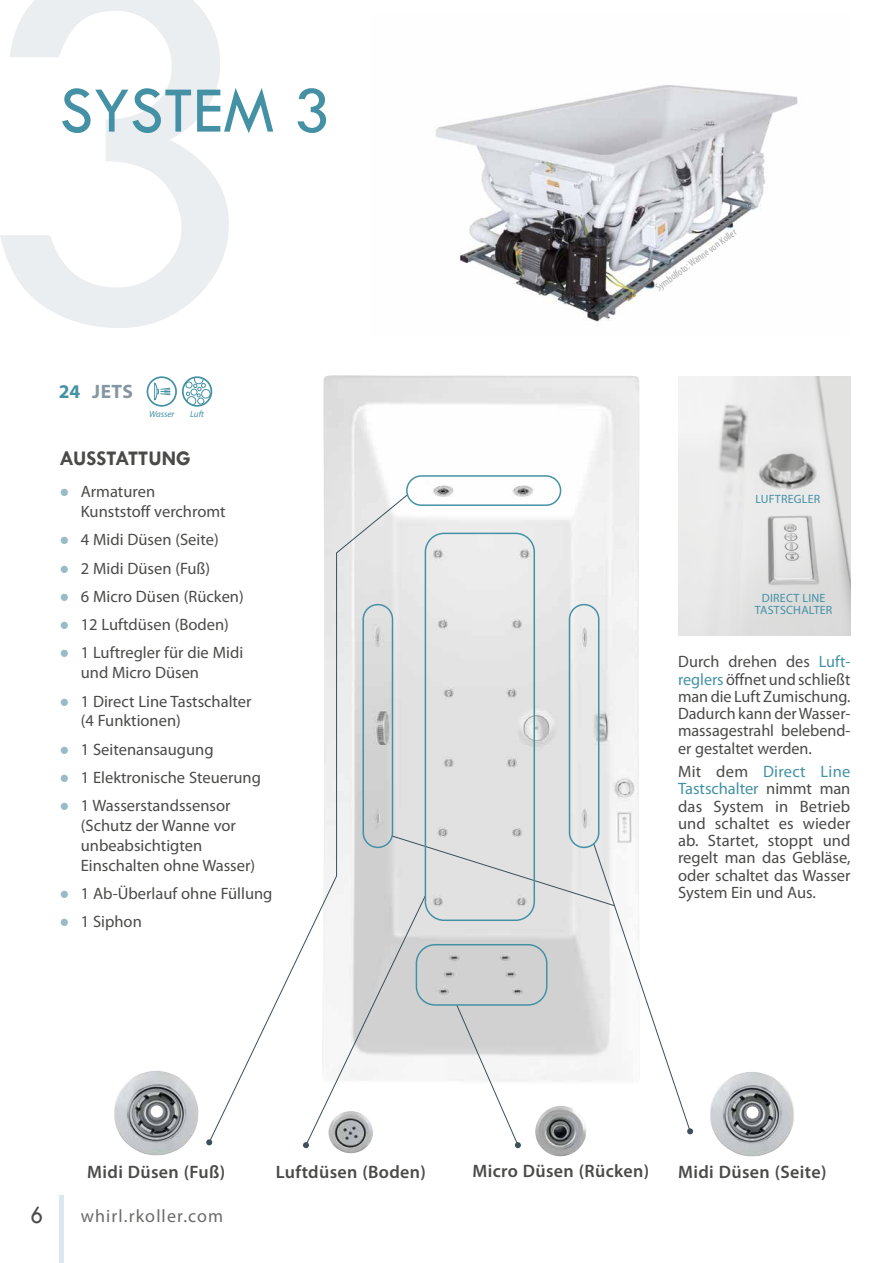
<style>
.page{position:relative;width:893px;height:1263px;background:#fff}
.page>*{position:absolute;margin:0;border:0;box-sizing:border-box;transform-origin:0 0}
.t1{font:67.5px "Tw Cen";color:#4491a5}
.t2{font:25.5px "Tw Cen";color:#4a4a49;scale:.9 1}
.t3{font:700 21px "Tw Cen";color:#4a4a49}
.t4{font:700 19.5px "Myriad Pro";letter-spacing:.02em;color:#8597a2}
.t5{font:600 18px "Myriad Pro";letter-spacing:.02em;color:#4a4a49}
.t6{font:18px "Myriad Pro";letter-spacing:.065em;color:#6a6a69}
.t7{font:16.5px/17.2px "Myriad Pro";color:#4a4a49}
.t8{font:12px/12px "Myriad Pro";letter-spacing:.015em;color:#4491a5;text-align:center}
.t9{font:condensed 10.5px "Myriad Pro";color:#adadad}
.t10{font:italic 9px "Myriad Pro";letter-spacing:-.005em;color:#4491a5}
.s1{color:#4491a5}
.s2{font-family:"Segoe UI";color:#9abac7}
</style>
<div class="page">
<hr style="left:60px;top:1195px;width:4px;height:68px;background:#d7e9ed">
<img style="left:323px;top:375px;width:317px;height:460px">
<svg style="left:0;top:0;width:229px;height:328px"></svg>
<img style="left:678px;top:376px;width:172px;height:259px">
<img style="left:435px;top:85px;width:363px;height:237px">
<svg style="left:210px;top:494px;width:198px;height:649px"></svg>
<svg style="left:206px;top:1139px;width:6px;height:6px"></svg>
<svg style="left:303px;top:835px;width:390px;height:313px"></svg>
<div style="left:362px;top:604px;width:31px;height:244px;border:2px solid #4491a5;border-radius:15px"></div>
<div style="left:569px;top:604px;width:30px;height:244px;border:2px solid #4491a5;border-radius:15px"></div>
<div style="left:406px;top:475px;width:155px;height:31px;border:2px solid #4491a5;border-radius:15px"></div>
<div style="left:425px;top:533px;width:110px;height:388px;border:2px solid #4491a5;border-radius:19px"></div>
<div style="left:416px;top:944px;width:131px;height:62px;border:2px solid #4491a5;border-radius:19px"></div>
<div style="left:182px;top:376px;width:30px;height:31px;border:2px solid #4491a5;border-radius:50%"></div>
<div style="left:185px;top:381px;width:8px;height:7px;border:1px solid #4491a5;border-radius:50%"></div>
<div style="left:201px;top:389px;width:10px;height:9px;border:1px solid #4491a5;border-radius:50%"></div>
<svg style="left:186px;top:376px;width:20px;height:30px"></svg>
<div style="left:147px;top:376px;width:30px;height:31px;border:2px solid #4491a5;border-radius:50%"></div>
<svg style="left:153px;top:382px;width:18px;height:20px"></svg>
<img style="left:114px;top:1071px;width:85px;height:84px">
<img style="left:535px;top:1106px;width:51px;height:50px">
<img style="left:328px;top:1111px;width:45px;height:42px">
<img style="left:710px;top:1072px;width:84px;height:85px">
<h1 class="t1" style="left:60px;top:70px;width:273px">SYSTEM 3</h1>
<p class="t4" style="left:59px;top:379px;width:76px"><span class="s1">24</span> JETS</p>
<p class="t10" style="left:149px;top:408px;width:27px">Wasser</p>
<p class="t10" style="left:190px;top:408px;width:15px">Luft</p>
<p class="t3" style="left:60px;top:446px;width:133px">AUSSTATTUNG</p>
<p class="t7" style="left:81px;top:481px;width:146px;line-height:19.8px;text-indent:-21px"><span class="s2">●</span> Armaturen<br>Kunststoff verchromt</p>
<p class="t7" style="left:60px;top:531px;width:161px"><span class="s2">●</span> 4 Midi Düsen (Seite)</p>
<p class="t7" style="left:60px;top:559px;width:152px"><span class="s2">●</span> 2 Midi Düsen (Fuß)</p>
<p class="t7" style="left:60px;top:587px;width:186px"><span class="s2">●</span> 6 Micro Düsen (Rücken)</p>
<p class="t7" style="left:60px;top:616px;width:171px"><span class="s2">●</span> 12 Luftdüsen (Boden)</p>
<p class="t7" style="left:81px;top:643px;width:164px;line-height:19.8px;text-indent:-21px"><span class="s2">●</span> 1 Luftregler für die Midi und Micro Düsen</p>
<p class="t7" style="left:81px;top:691px;width:172px;line-height:19.8px;text-indent:-21px"><span class="s2">●</span> 1 Direct Line Tastschalter (4 Funktionen)</p>
<p class="t7" style="left:60px;top:740px;width:156px"><span class="s2">●</span> 1 Seitenansaugung</p>
<p class="t7" style="left:60px;top:768px;width:203px"><span class="s2">●</span> 1 Elektronische Steuerung</p>
<p class="t7" style="left:81px;top:795px;width:176px;line-height:19.8px;text-indent:-21px"><span class="s2">●</span> 1 Wasserstandssensor (Schutz der Wanne vor unbeabsichtigten<br>Einschalten ohne Wasser)</p>
<p class="t7" style="left:60px;top:884px;width:214px"><span class="s2">●</span> 1 Ab-Überlauf ohne Füllung</p>
<p class="t7" style="left:60px;top:913px;width:84px"><span class="s2">●</span> 1 Siphon</p>
<p class="t9" style="left:653px;top:283px;width:99px;rotate:-36deg">Symbolfoto: Wanne von Koller</p>
<p class="t8" style="left:755px;top:493px;width:66px">LUFTREGLER</p>
<p class="t8" style="left:755px;top:592px;width:79px">DIRECT LINE<br>TASTSCHALTER</p>
<p class="t7" style="left:678px;top:653px;width:174px;text-align:justify">Durch drehen des <span class="s1">Luft&shy;reglers</span> öffnet und schließt man die Luft Zumischung.<br>Dadurch kann der Wasser&shy;massagestrahl belebend&shy;er gestaltet werden.</p>
<p class="t7" style="left:678px;top:763px;width:174px;text-align:justify">Mit dem <span class="s1">Direct Line Tastschalter</span> nimmt man das System in Betrieb und schaltet es wieder ab. Startet, stoppt und regelt man das Gebläse, oder schaltet das Wasser System Ein und Aus.</p>
<h2 class="t2" style="left:30px;top:1200px;width:16px">6</h2>
<p class="t5" style="left:87px;top:1160px;width:140px">Midi Düsen (Fuß)</p>
<p class="t5" style="left:276px;top:1160px;width:152px">Luftdüsen (Boden)</p>
<p class="t5" style="left:472px;top:1159px;width:178px">Micro Düsen (Rücken)</p>
<p class="t5" style="left:678px;top:1160px;width:150px">Midi Düsen (Seite)</p>
<p class="t6" style="left:81px;top:1204px;width:144px">whirl.rkoller.com</p>
</div>
